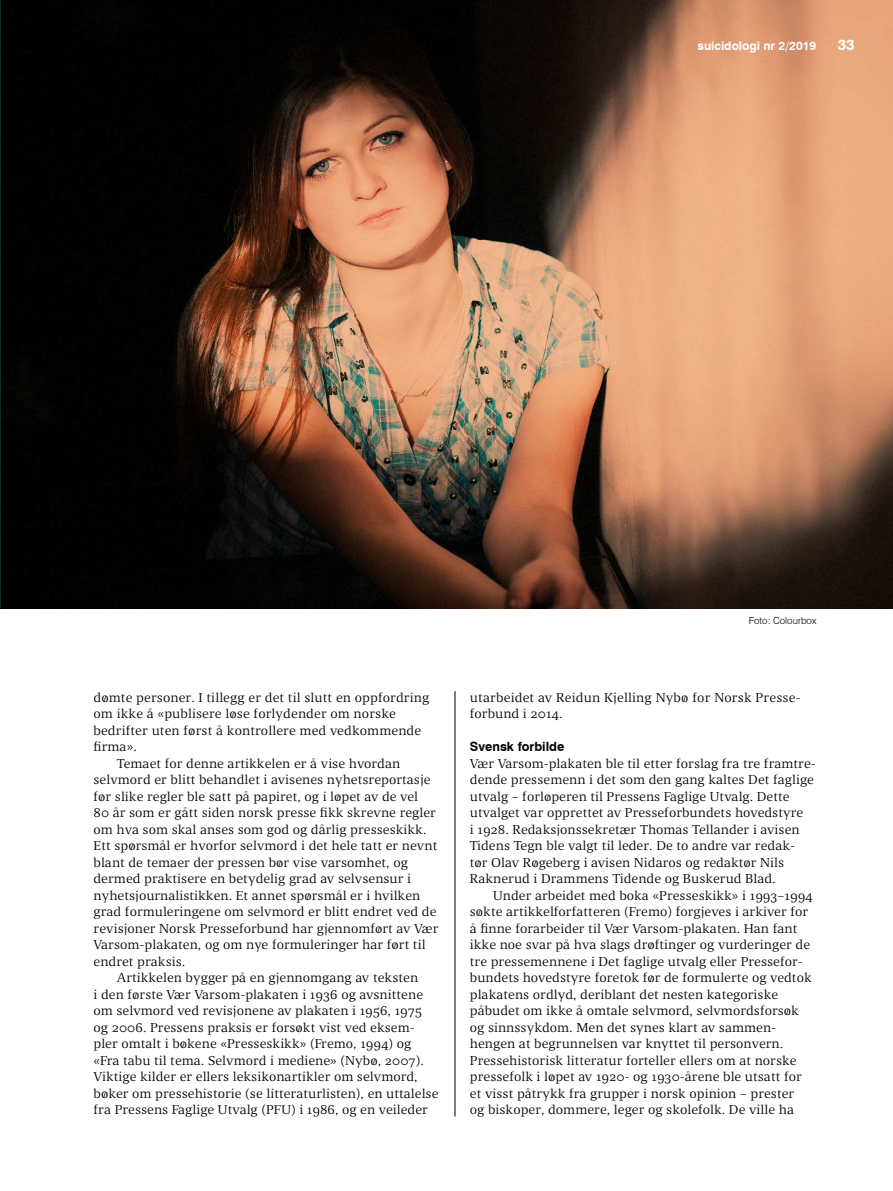
<style>
.page{position:relative;width:893px;height:1191px;background:#fff}
.page>*{position:absolute;margin:0;border:0;box-sizing:border-box;transform-origin:0 0}
.t1{font:700 15px "Swiss 721 BT";color:#fff}
.t2{font:12.75px/16.5px "Quaestor";color:#000}
.t3{font:700 12.75px "Swiss 721 BT";color:#000}
.t4{font:700 12px "Swiss 721 BT";color:#fff}
.t5{font:300 9.75px "Swiss 721 BT";color:#000}
</style>
<div class="page">
<img style="left:0;top:0;width:893px;height:608px">
<hr style="left:455px;top:691px;width:1px;height:425px;background:#000">
<p class="t4" style="left:697px;top:38px;width:121px">suicidologi nr 2/2019</p>
<p class="t1" style="left:838px;top:35px;width:19px">33</p>
<p class="t2" style="left:94px;top:689px;width:337px">dømte personer. I tillegg er det til slutt en oppfordring</p>
<p class="t2" style="left:94px;top:705px;width:304px">om ikke å «publisere løse forlydender om norske</p>
<p class="t2" style="left:94px;top:722px;width:329px">bedrifter uten først å kontrollere med vedkommende</p>
<p class="t2" style="left:94px;top:738px;width:45px">firma».</p>
<p class="t2" style="left:117px;top:755px;width:285px">Temaet for denne artikkelen er å vise hvordan</p>
<p class="t2" style="left:94px;top:771px;width:339px">selvmord er blitt behandlet i avisenes nyhetsreportasje</p>
<p class="t2" style="left:94px;top:788px;width:326px">før slike regler ble satt på papiret, og i løpet av de vel</p>
<p class="t2" style="left:94px;top:804px;width:344px">80 år som er gått siden norsk presse fikk skrevne regler</p>
<p class="t2" style="left:94px;top:821px;width:334px">om hva som skal anses som god og dårlig presseskikk.</p>
<p class="t2" style="left:94px;top:837px;width:345px">Ett spørsmål er hvorfor selvmord i det hele tatt er nevnt</p>
<p class="t2" style="left:94px;top:854px;width:316px">blant de temaer der pressen bør vise varsomhet, og</p>
<p class="t2" style="left:94px;top:870px;width:319px">dermed praktisere en betydelig grad av selvsensur i</p>
<p class="t2" style="left:94px;top:887px;width:328px">nyhetsjournalistikken. Et annet spørsmål er i hvilken</p>
<p class="t2" style="left:94px;top:903px;width:344px">grad formuleringene om selvmord er blitt endret ved de</p>
<p class="t2" style="left:94px;top:920px;width:346px">revisjoner Norsk Presseforbund har gjennomført av Vær</p>
<p class="t2" style="left:94px;top:936px;width:334px">Varsom-plakaten, og om nye formuleringer har ført til</p>
<p class="t2" style="left:94px;top:953px;width:93px">endret praksis.</p>
<p class="t2" style="left:117px;top:969px;width:303px">Artikkelen bygger på en gjennomgang av teksten</p>
<p class="t2" style="left:94px;top:986px;width:331px">i den første Vær Varsom-plakaten i 1936 og avsnittene</p>
<p class="t2" style="left:94px;top:1002px;width:330px">om selvmord ved revisjonene av plakaten i 1956, 1975</p>
<p class="t2" style="left:94px;top:1019px;width:323px">og 2006. Pressens praksis er forsøkt vist ved eksem-</p>
<p class="t2" style="left:94px;top:1035px;width:319px">pler omtalt i bøkene «Presseskikk» (Fremo, 1994) og</p>
<p class="t2" style="left:94px;top:1052px;width:332px">«Fra tabu til tema. Selvmord i mediene» (Nybø, 2007).</p>
<p class="t2" style="left:94px;top:1068px;width:326px">Viktige kilder er ellers leksikonartikler om selvmord,</p>
<p class="t2" style="left:94px;top:1085px;width:346px">bøker om pressehistorie (se litteraturlisten), en uttalelse</p>
<p class="t2" style="left:94px;top:1101px;width:336px">fra Pressens Faglige Utvalg (PFU) i 1986, og en veileder</p>
<p class="t5" style="left:749px;top:615px;width:69px">Foto: Colourbox</p>
<p class="t2" style="left:470px;top:689px;width:332px">utarbeidet av Reidun Kjelling Nybø for Norsk Presse&shy;forbund i 2014.</p>
<p class="t3" style="left:470px;top:739px;width:96px">Svensk forbilde</p>
<p class="t2" style="left:470px;top:755px;width:347px">Vær Varsom-plakaten ble til etter forslag fra tre framtre&shy;dende pressemenn i det som den gang kaltes Det faglige utvalg – forløperen til Pressens Faglige Utvalg. Dette utvalget var opprettet av Presseforbundets hovedstyre<br>i 1928. Redaksjonssekretær Thomas Tellander i avisen Tidens Tegn ble valgt til leder. De to andre var redak&shy;tør Olav Røgeberg i avisen Nidaros og redaktør Nils Raknerud i Drammens Tidende og Buskerud Blad.</p>
<p class="t2" style="left:470px;top:887px;width:344px;text-indent:23px">Under arbeidet med boka «Presseskikk» i 1993–1994 søkte artikkelforfatteren (Fremo) forgjeves i arkiver for å finne forarbeider til Vær Varsom-plakaten. Han fant ikke noe svar på hva slags drøftinger og vurderinger de tre pressemennene i Det faglige utvalg eller Pressefor&shy;bundets hovedstyre foretok før de formulerte og vedtok plakatens ordlyd, deriblant det nesten kategoriske påbudet om ikke å omtale selvmord, selvmordsforsøk og sinnssykdom. Men det synes klart av sammen&shy;hengen at begrunnelsen var knyttet til personvern.<br>Pressehistorisk litteratur forteller ellers om at norske pressefolk i løpet av 1920- og 1930-årene ble utsatt for et visst påtrykk fra grupper i norsk opinion – prester<br>og biskoper, dommere, leger og skolefolk. De ville ha</p>
</div>
